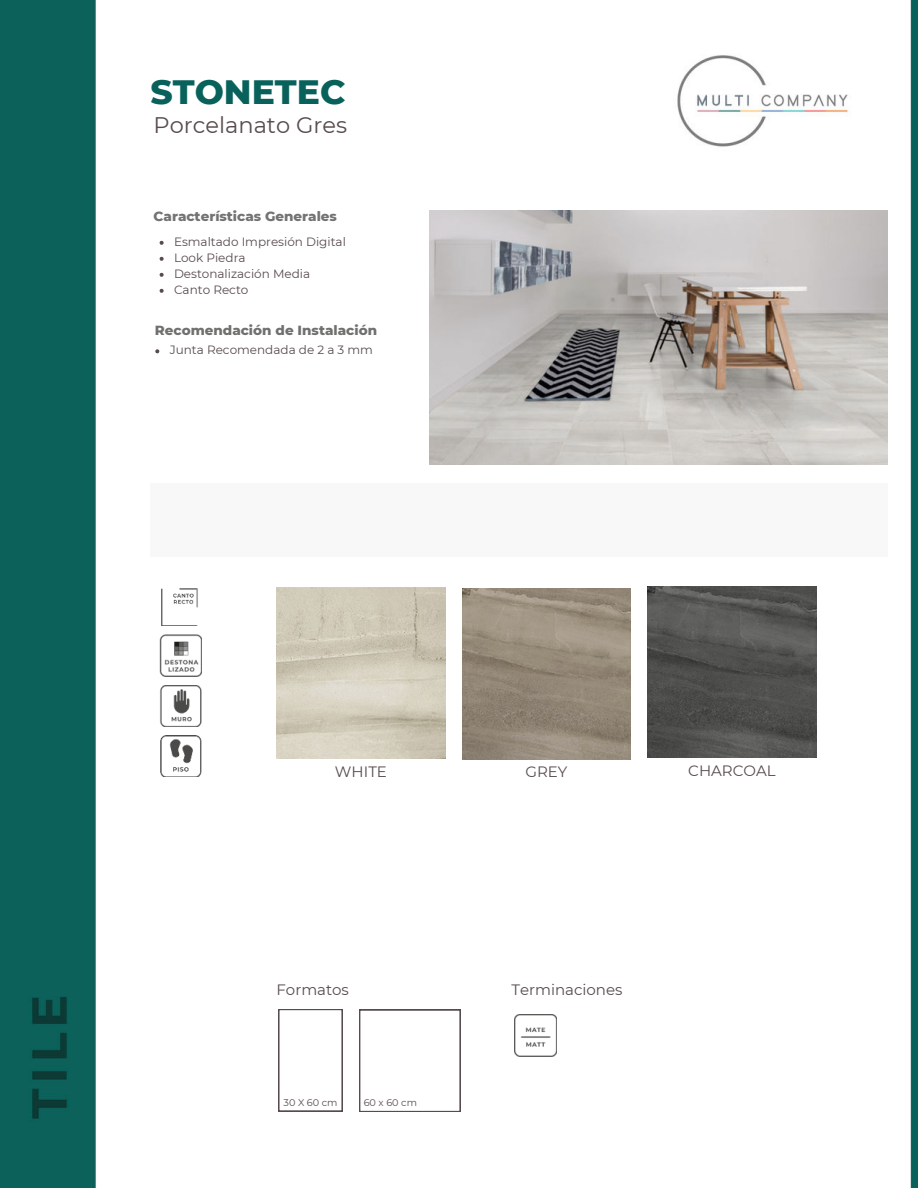
<style>
.page{position:relative;width:918px;height:1188px;background:#fff}
.page>*{position:absolute;margin:0;border:0;box-sizing:border-box;transform-origin:0 0}
.t1{font:800 34.5px "Montserrat";color:#08615a}
.t2{font:22.5px "Montserrat";color:#584b4d}
.t3{font:15px "Montserrat";color:#584b4d}
.t4{font:800 13.5px "Montserrat";color:#70706f}
.t5{font:800 13.5px "Montserrat";color:#737373}
.t6{font:12px/16px "Montserrat";color:#584b4d}
.t7{font:9.75px "Montserrat";color:#584b4d}
</style>
<div class="page">
<img style="left:0;top:0;width:918px;height:1188px">
<img style="left:669px;top:161px;width:199px;height:7px">
<img style="left:151px;top:483px;width:736px;height:74px">
<img style="left:669px;top:48px;width:199px;height:113px">
<div style="left:912px;top:0;width:6px;height:1181px;background:#08615a"></div>
<svg style="left:155px;top:349px;width:4px;height:4px"></svg>
<img style="left:429px;top:210px;width:458px;height:254px">
<img style="left:156px;top:736px;width:47px;height:40px">
<img style="left:155px;top:686px;width:52px;height:40px">
<img style="left:156px;top:634px;width:46px;height:43px">
<img style="left:515px;top:1015px;width:41px;height:42px">
<img style="left:277px;top:587px;width:168px;height:171px">
<img style="left:462px;top:589px;width:169px;height:171px">
<img style="left:161px;top:588px;width:42px;height:38px">
<svg style="left:278px;top:1009px;width:65px;height:102px"></svg>
<svg style="left:359px;top:1010px;width:102px;height:102px"></svg>
<img style="left:648px;top:587px;width:168px;height:171px">
<svg style="left:160px;top:241px;width:4px;height:4px"></svg>
<svg style="left:160px;top:257px;width:4px;height:4px"></svg>
<svg style="left:160px;top:273px;width:4px;height:4px"></svg>
<svg style="left:160px;top:289px;width:4px;height:4px"></svg>
<h1 class="t1" style="left:151px;top:66px;width:196px">STONETEC</h1>
<h2 class="t2" style="left:154px;top:110px;width:195px">Porcelanato Gres</h2>
<p class="t5" style="left:154px;top:206px;width:185px">Características Generales</p>
<p class="t6" style="left:174px;top:233px;width:173px">Esmaltado Impresión Digital<br>Look Piedra<br>Destonalización Media<br>Canto Recto</p>
<p class="t4" style="left:155px;top:320px;width:224px">Recomendación de Instalación</p>
<p class="t6" style="left:170px;top:342px;width:205px">Junta Recomendada de 2 a 3 mm</p>
<p class="t3" style="left:335px;top:762px;width:54px">WHITE</p>
<p class="t3" style="left:277px;top:979px;width:74px">Formatos</p>
<p class="t7" style="left:284px;top:1095px;width:55px">30 X 60 cm</p>
<p class="t7" style="left:364px;top:1095px;width:55px">60 x 60 cm</p>
<p class="t3" style="left:526px;top:762px;width:43px">GREY</p>
<p class="t3" style="left:688px;top:760px;width:89px">CHARCOAL</p>
<p class="t3" style="left:511px;top:979px;width:113px">Terminaciones</p>
</div>
